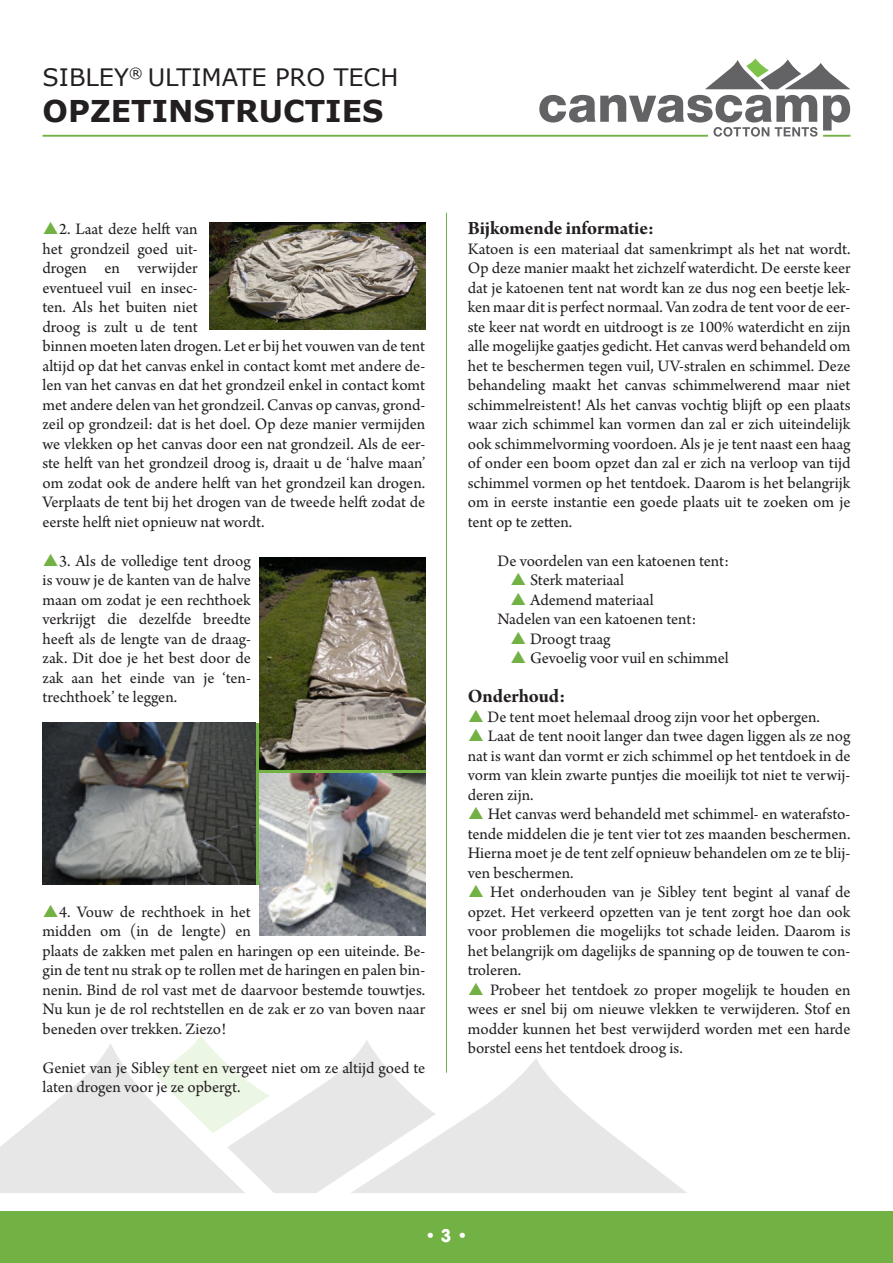
<style>
.page{position:relative;width:893px;height:1263px;background:#fff}
.page>*{position:absolute;margin:0;border:0;box-sizing:border-box;transform-origin:0 0}
.t1{font:700 30px "Verdana";color:#231f20}
.t2{font:24px "Verdana";color:#231f20}
.Titel{font:19.8px "Arno Pro Bold Subhead";letter-spacing:-.005em;color:#231f20}
.t3{font:18px "VAG Rounded BT";color:#fff}
.lopende_tekst{font:16.8px/19.5px "Arno Pro";letter-spacing:-.005em;color:#231f20;text-align:justify}
</style>
<div class="page">
<div style="left:0;top:1211px;width:893px;height:52px;background:#72b143"></div>
<svg style="left:705px;top:58px;width:145px;height:31px"></svg>
<svg style="left:823px;top:95px;width:27px;height:36px"></svg>
<svg style="left:539px;top:95px;width:278px;height:42px"></svg>
<svg style="left:436px;top:1058px;width:251px;height:135px;fill:#e7e7e8"></svg>
<svg style="left:0;top:1036px;width:436px;height:157px"></svg>
<hr style="left:43px;top:135px;width:665px;height:2px;background:#72b143">
<hr style="left:823px;top:135px;width:27px;height:2px;background:#72b143">
<hr style="left:446px;top:213px;width:1px;height:860px;background:#72b143">
<svg style="left:255px;top:723px;width:170px;height:161px"></svg>
<img style="left:43px;top:723px;width:212px;height:161px">
<img style="left:259px;top:557px;width:166px;height:213px">
<img style="left:209px;top:222px;width:216px;height:108px">
<img style="left:259px;top:774px;width:166px;height:162px">
<h2 class="t2" style="left:43px;top:62px;width:357px">SIBLEY<sup>®</sup> ULTIMATE PRO TECH</h2>
<h1 class="t1" style="left:43px;top:92px;width:342px">OPZETINSTRUCTIES</h1>
<p class="lopende_tekst" style="left:43px;top:220px;width:384px;text-align:left;text-indent:17px">2. Laat deze helft van<br>het grondzeil goed uit-<br>drogen en verwijder<br>eventueel vuil en insec-<br>ten. Als het buiten niet<br>droog is zult u de tent<br>binnen moeten laten drogen. Let er bij het vouwen van de tent altijd op dat het canvas enkel in contact komt met andere de&shy;len van het canvas en dat het grondzeil enkel in contact komt met andere delen van het grondzeil. Canvas op canvas, grond&shy;zeil op grondzeil: dat is het doel. Op deze manier vermijden we vlekken op het canvas door een nat grondzeil. Als de eer&shy;ste helft van het grondzeil droog is, draait u de ‘halve maan’ om zodat ook de andere helft van het grondzeil kan drogen.<br>Verplaats de tent bij het drogen van de tweede helft zodat de eerste helft niet opnieuw nat wordt.</p>
<p class="lopende_tekst" style="left:43px;top:552px;width:210px;text-indent:17px">3. Als de volledige tent droog is vouw je de kanten van de halve maan om zodat je een rechthoek verkrijgt die dezelfde breedte heeft als de lengte van de draag&shy;zak. Dit doe je het best door de zak aan het einde van je ‘ten&shy;trechthoek’ te leggen.</p>
<p class="lopende_tekst" style="left:43px;top:903px;width:384px;text-align:left;text-indent:17px">4. Vouw de rechthoek in het<br>midden om (in de lengte) en<br>plaats de zakken met palen en haringen op een uiteinde. Be&shy;gin de tent nu strak op te rollen met de haringen en palen bin&shy;nenin. Bind de rol vast met de daarvoor bestemde touwtjes.<br>Nu kun je de rol rechtstellen en de zak er zo van boven naar beneden over trekken. Ziezo!</p>
<p class="lopende_tekst" style="left:43px;top:1059px;width:384px">Geniet van je Sibley tent en vergeet niet om ze altijd goed te laten drogen voor je ze opbergt.</p>
<p class="Titel" style="left:468px;top:217px;width:188px">Bijkomende informatie:</p>
<p class="lopende_tekst" style="left:468px;top:240px;width:384px">Katoen is een materiaal dat samenkrimpt als het nat wordt.<br>Op deze manier maakt het zichzelf waterdicht. De eerste keer dat je katoenen tent nat wordt kan ze dus nog een beetje lek&shy;ken maar dit is perfect normaal. Van zodra de tent voor de eer&shy;ste keer nat wordt en uitdroogt is ze 100% waterdicht en zijn alle mogelijke gaatjes gedicht. Het canvas werd behandeld om het te beschermen tegen vuil, UV-stralen en schimmel. Deze behandeling maakt het canvas schimmelwerend maar niet schimmelreistent! Als het canvas vochtig blijft op een plaats waar zich schimmel kan vormen dan zal er zich uiteindelijk ook schimmelvorming voordoen. Als je je tent naast een haag of onder een boom opzet dan zal er zich na verloop van tijd schimmel vormen op het tentdoek. Daarom is het belangrijk om in eerste instantie een goede plaats uit te zoeken om je tent op te zetten.</p>
<p class="lopende_tekst" style="left:497px;top:552px;width:233px">De voordelen van een katoenen tent:</p>
<p class="lopende_tekst" style="left:530px;top:571px;width:96px">Sterk materiaal</p>
<p class="lopende_tekst" style="left:530px;top:591px;width:125px">Ademend materiaal</p>
<p class="lopende_tekst" style="left:497px;top:610px;width:200px">Nadelen van een katoenen tent:</p>
<p class="lopende_tekst" style="left:530px;top:630px;width:82px">Droogt traag</p>
<p class="lopende_tekst" style="left:530px;top:649px;width:200px">Gevoelig voor vuil en schimmel</p>
<p class="Titel" style="left:468px;top:685px;width:99px">Onderhoud:</p>
<p class="lopende_tekst" style="left:487px;top:708px;width:334px">De tent moet helemaal droog zijn voor het opbergen.</p>
<p class="lopende_tekst" style="left:468px;top:727px;width:384px;text-indent:20px">Laat de tent nooit langer dan twee dagen liggen als ze nog nat is want dan vormt er zich schimmel op het tentdoek in de vorm van klein zwarte puntjes die moeilijk tot niet te verwij&shy;deren zijn.</p>
<p class="lopende_tekst" style="left:468px;top:805px;width:384px;text-indent:20px">Het canvas werd behandeld met schimmel- en waterafsto&shy;tende middelen die je tent vier tot zes maanden beschermen.<br>Hierna moet je de tent zelf opnieuw behandelen om ze te blij&shy;ven beschermen.</p>
<p class="lopende_tekst" style="left:468px;top:883px;width:384px;text-indent:22px">Het onderhouden van je Sibley tent begint al vanaf de opzet. Het verkeerd opzetten van je tent zorgt hoe dan ook voor problemen die mogelijks tot schade leiden. Daarom is het belangrijk om dagelijks de spanning op de touwen te con&shy;troleren.</p>
<p class="lopende_tekst" style="left:468px;top:981px;width:384px;text-indent:22px">Probeer het tentdoek zo proper mogelijk te houden en wees er snel bij om nieuwe vlekken te verwijderen. Stof en modder kunnen het best verwijderd worden met een harde borstel eens het tentdoek droog is.</p>
<p class="t3" style="left:425px;top:1224px;width:44px">• 3 •</p>
</div>
